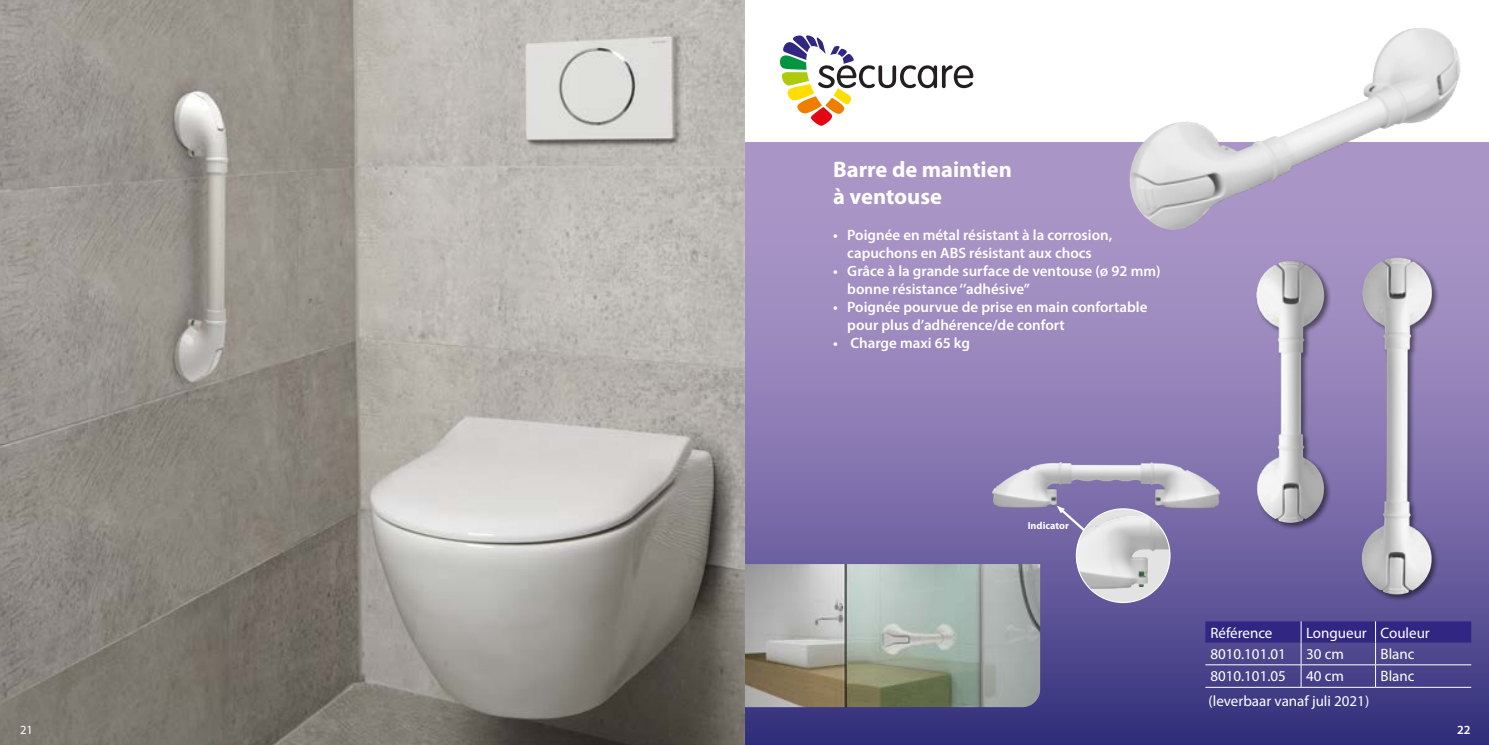
<style>
.page{position:relative;width:1489px;height:745px;background:#fff}
.page>*{position:absolute;margin:0;border:0;box-sizing:border-box;transform-origin:0 0}
.t1{font:700 22.5px/27px "Myriad Pro";color:#fff}
.t2{font:600 15px/18px "Myriad Pro";color:#fff}
.t3{font:15px "Myriad Pro";color:#fff}
.t4{font:12.5px "Myriad Pro";color:#fff}
.t5{font:600 12.5px "Myriad Pro";color:#fff}
.t6{font:700 10.12px "Myriad Pro";color:#fff}
</style>
<div class="page">
<svg style="left:744px;top:142px;width:744px;height:602px;background:#8375ae"></svg>
<svg style="left:779px;top:35px;width:194px;height:91px"></svg>
<img style="left:1129px;top:28px;width:331px;height:202px">
<img style="left:991px;top:461px;width:173px;height:46px">
<svg style="left:1056px;top:505px;width:33px;height:29px"></svg>
<div style="left:1076px;top:508px;width:93px;height:94px;background:#e3e3e3;border-radius:50%"></div>
<img style="left:1076px;top:514px;width:93px;height:74px">
<div style="left:1254px;top:259px;width:76px;height:270px;background:#000;opacity:.5"></div>
<img style="left:1255px;top:261px;width:69px;height:261px">
<div style="left:1361px;top:255px;width:77px;height:346px;background:#000;opacity:.5"></div>
<img style="left:1361px;top:257px;width:71px;height:337px">
<img style="left:744px;top:563px;width:296px;height:143px">
<img style="left:0;top:0;width:744px;height:744px">
<svg style="left:1205px;top:621px;width:265px;height:65px;background:#463f8b"></svg>
<hr style="left:1205px;top:686px;width:95px;height:1px;background:#fff">
<hr style="left:1300px;top:686px;width:75px;height:1px;background:#fff">
<hr style="left:1375px;top:686px;width:95px;height:1px;background:#fff">
<h1 class="t1" style="left:833px;top:155px;width:180px">Barre de maintien à ventouse</h1>
<p class="t2" style="left:833px;top:225px;width:281px;text-align:center">• Poignée en métal résistant à la corrosion, capuchons en ABS résistant aux chocs</p>
<p class="t2" style="left:847px;top:261px;width:315px;text-indent:-14px">• Grâce à la grande surface de ventouse (ø 92 mm) bonne résistance ‘’adhésive”</p>
<p class="t2" style="left:847px;top:297px;width:302px;text-indent:-14px">• Poignée pourvue de prise en main confortable pour plus d’adhérence/de confort</p>
<p class="t2" style="left:833px;top:333px;width:138px">• Charge maxi 65 kg</p>
<p class="t6" style="left:1027px;top:518px;width:43px">Indicator</p>
<p class="t3" style="left:1210px;top:623px;width:64px">Référence</p>
<p class="t3" style="left:1305px;top:623px;width:125px">Longueur Couleur</p>
<p class="t3" style="left:1210px;top:644px;width:77px">8010.101.01</p>
<p class="t3" style="left:1305px;top:644px;width:39px">30 cm</p>
<p class="t3" style="left:1380px;top:644px;width:35px">Blanc</p>
<p class="t3" style="left:1210px;top:666px;width:77px">8010.101.05</p>
<p class="t3" style="left:1305px;top:666px;width:39px">40 cm</p>
<p class="t3" style="left:1380px;top:666px;width:35px">Blanc</p>
<p class="t3" style="left:1208px;top:691px;width:162px">(leverbaar vanaf juli 2021)</p>
<p class="t4" style="left:20px;top:721px;width:14px">21</p>
<p class="t5" style="left:1456px;top:721px;width:15px">22</p>
</div>
